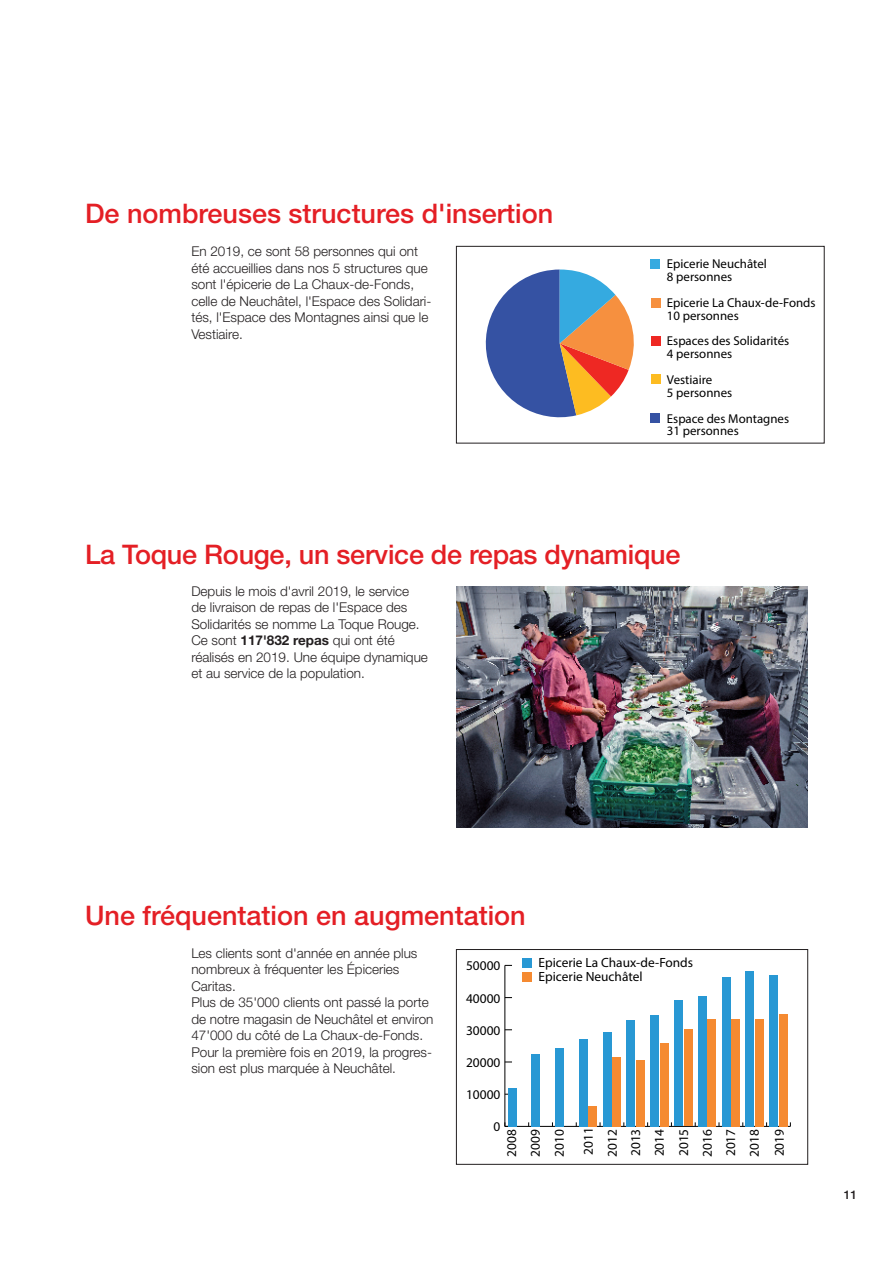
<style>
.page{position:relative;width:893px;height:1263px;background:#fff}
.page>*{position:absolute;margin:0;border:0;box-sizing:border-box;transform-origin:0 0}
.t1{font:500 27px "Helvetica Neue LT Std";color:#e41f25}
.t2{font:300 13.5px/16.5px "Helvetica Neue LT Std";color:#231f20}
.t3{font:13.35px/23.9px "Myriad Pro";color:#000}
.t4{font:12.9px/12.9px "Myriad Pro";color:#000}
.t5{font:500 12px "Helvetica Neue LT Std";color:#231f20}
.s1{font-weight:700}
</style>
<div class="page">
<svg style="left:485px;top:269px;width:149px;height:149px"></svg>
<div style="left:650px;top:259px;width:9px;height:10px;background:#35aae0"></div>
<div style="left:651px;top:298px;width:9px;height:9px;background:#f6903f"></div>
<div style="left:651px;top:337px;width:10px;height:9px;background:#ee2823"></div>
<div style="left:651px;top:375px;width:9px;height:9px;background:#fdbc21"></div>
<div style="left:650px;top:413px;width:10px;height:10px;background:#3552a3"></div>
<div style="left:456px;top:246px;width:368px;height:197px;border:1px solid #231f20"></div>
<hr style="left:505px;top:1126px;width:285px;height:1px;background:#000">
<hr style="left:505px;top:965px;width:1px;height:161px;background:#000">
<div style="left:589px;top:1106px;width:8px;height:20px;background:#f58a31"></div>
<div style="left:612px;top:1057px;width:9px;height:69px;background:#f58a31"></div>
<div style="left:636px;top:1060px;width:9px;height:66px;background:#f58a31"></div>
<div style="left:660px;top:1043px;width:9px;height:83px;background:#f58a31"></div>
<div style="left:684px;top:1029px;width:8px;height:97px;background:#f58a31"></div>
<div style="left:708px;top:1019px;width:8px;height:107px;background:#f58a31"></div>
<div style="left:731px;top:1019px;width:9px;height:107px;background:#f58a31"></div>
<div style="left:755px;top:1019px;width:9px;height:107px;background:#f58a31"></div>
<div style="left:779px;top:1014px;width:8px;height:112px;background:#f58a31"></div>
<div style="left:508px;top:1088px;width:8px;height:38px;background:#2898d4"></div>
<div style="left:531px;top:1054px;width:9px;height:72px;background:#2898d4"></div>
<div style="left:555px;top:1048px;width:9px;height:78px;background:#2898d4"></div>
<div style="left:579px;top:1039px;width:9px;height:87px;background:#2898d4"></div>
<div style="left:603px;top:1032px;width:8px;height:94px;background:#2898d4"></div>
<div style="left:627px;top:1020px;width:8px;height:106px;background:#2898d4"></div>
<div style="left:650px;top:1015px;width:9px;height:111px;background:#2898d4"></div>
<div style="left:674px;top:1000px;width:9px;height:126px;background:#2898d4"></div>
<div style="left:698px;top:996px;width:9px;height:130px;background:#2898d4"></div>
<div style="left:722px;top:977px;width:8px;height:149px;background:#2898d4"></div>
<div style="left:746px;top:971px;width:8px;height:155px;background:#2898d4"></div>
<div style="left:769px;top:975px;width:9px;height:151px;background:#2898d4"></div>
<div style="left:522px;top:972px;width:10px;height:9px;background:#f58a31"></div>
<div style="left:522px;top:958px;width:9px;height:9px;background:#2898d4"></div>
<div style="left:456px;top:949px;width:352px;height:215px;border:1px solid #231f20"></div>
<img style="left:456px;top:586px;width:351px;height:242px">
<h1 class="t1" style="left:85px;top:204px;width:470px">De nombreuses structures d'insertion</h1>
<p class="t2" style="left:191px;top:244px;width:242px">En 2019, ce sont 58 personnes qui ont été accueillies dans nos 5 structures que sont l'épicerie de La Chaux-de-Fonds, celle de Neuchâtel, l'Espace des Solidari&shy;tés, l'Espace des Montagnes ainsi que le Vestiaire.</p>
<p class="t4" style="left:667px;top:258px;width:101px">Epicerie Neuchâtel<br>8 personnes</p>
<p class="t4" style="left:667px;top:297px;width:150px">Epicerie La Chaux-de-Fonds<br>10 personnes</p>
<p class="t4" style="left:667px;top:336px;width:124px">Espaces des Solidarités<br>4 personnes</p>
<p class="t4" style="left:667px;top:374px;width:67px">Vestiaire<br>5 personnes</p>
<p class="t4" style="left:667px;top:413px;width:124px">Espace des Montagnes<br>31 personnes</p>
<h1 class="t1" style="left:85px;top:544px;width:597px">La Toque Rouge, un service de repas dynamique</h1>
<p class="t2" style="left:191px;top:584px;width:238px">Depuis le mois d'avril 2019, le service<br>de livraison de repas de l'Espace des Solidarités se nomme La Toque Rouge.<br>Ce sont <span class="s1">117'832 repas</span> qui ont été réalisés en 2019. Une équipe dynamique et au service de la population.</p>
<h1 class="t1" style="left:85px;top:906px;width:442px">Une fréquentation en augmentation</h1>
<p class="t2" style="left:191px;top:946px;width:244px">Les clients sont d'année en année plus nombreux à fréquenter les Épiceries Caritas.<br>Plus de 35'000 clients ont passé la porte de notre magasin de Neuchâtel et environ 47'000 du côté de La Chaux-de-Fonds.<br>Pour la première fois en 2019, la progres&shy;sion est plus marquée à Neuchâtel.</p>
<p class="t3" style="left:466px;top:955px;width:36px">50000</p>
<p class="t3" style="left:538px;top:956px;width:156px;line-height:14.5px">Epicerie La Chaux-de-Fonds<br>Epicerie Neuchâtel</p>
<p class="t3" style="left:466px;top:987px;width:36px">40000</p>
<p class="t3" style="left:466px;top:1019px;width:36px">30000</p>
<p class="t3" style="left:466px;top:1052px;width:36px">20000</p>
<p class="t3" style="left:466px;top:1084px;width:36px">10000</p>
<p class="t3" style="left:494px;top:1116px;width:8px">0</p>
<p class="t3" style="left:501px;top:1157px;width:29px;text-align:justify;rotate:-90deg">2008<br>2009<br>2010</p>
<p class="t3" style="left:578px;top:1157px;width:31px;rotate:-90deg">2011<br>2012<br>2013<br>2014<br>2015<br>2016<br>2017<br>2018<br>2019</p>
<p class="t5" style="left:844px;top:1191px;width:15px">11</p>
</div>
